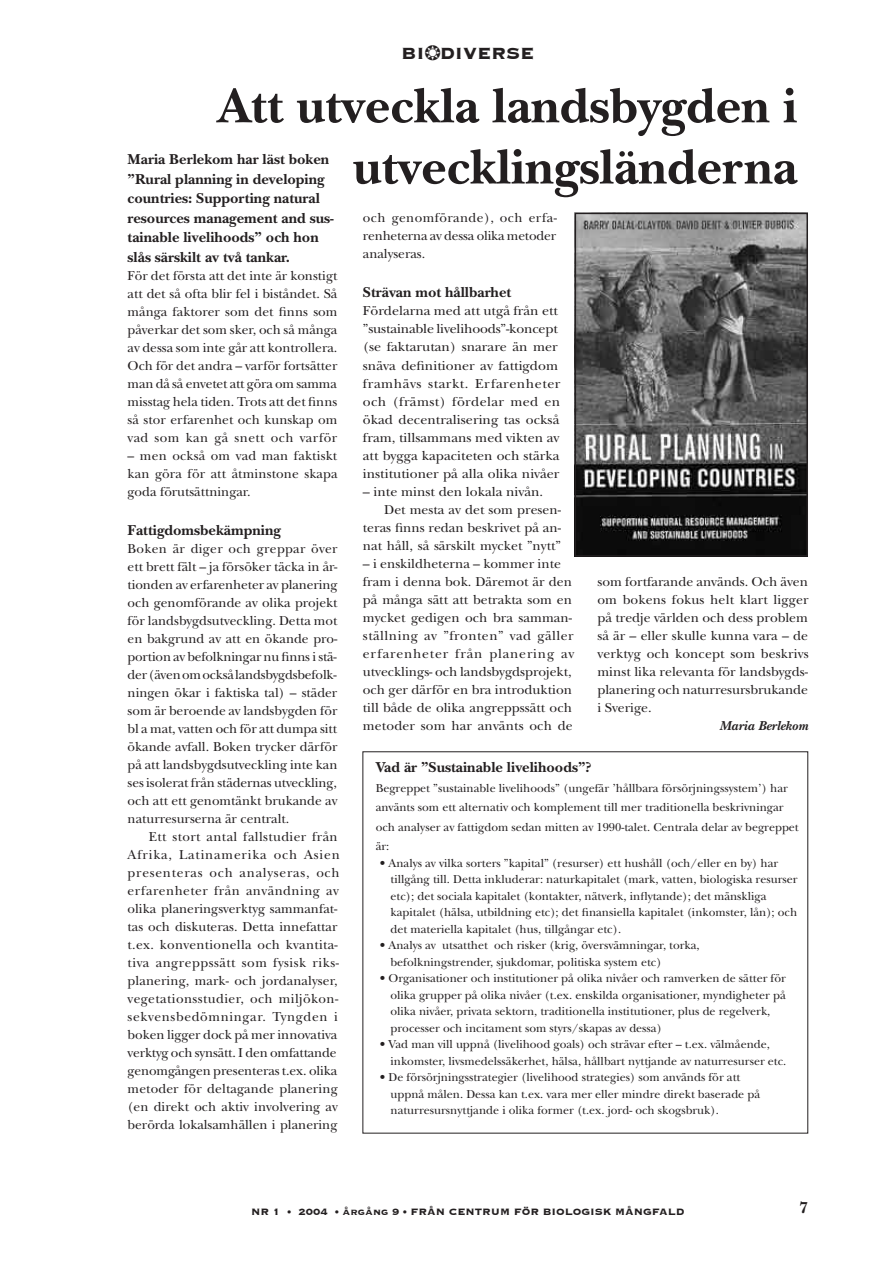
<style>
.page{position:relative;width:893px;height:1263px;background:#fff}
.page>*{position:absolute;margin:0;border:0;box-sizing:border-box;transform-origin:0 0}
.t1{font:700 51px/61.2px "New Baskerville";color:#231f20;text-align:right}
.t2{font:700 21px "Copperplate";color:#231f20}
.t3{font:700 16.5px "New Baskerville";color:#231f20}
.t4{font:700 15px/19.5px "New Baskerville";color:#231f20}
.t5{font:13.5px/18px "New Baskerville";color:#231f20;text-align:justify}
.t6{font:13.5px/18px "New Baskerville";color:#231f20;scale:1.04 1}
.t7{font:italic 700 13.5px "New Baskerville";color:#231f20}
.t8{font:12px/16.5px "New Baskerville";color:#231f20}
.t9{font:700 12px "Copperplate";color:#231f20}
.s1{color:#fff}
</style>
<div class="page">
<img style="left:578px;top:216px;width:227px;height:338px">
<div style="left:575px;top:213px;width:233px;height:344px;border:2px solid #231f20"></div>
<h2 class="t2" style="left:401px;top:39px;width:135px">BI❂<span class="s1">O</span>DIVERSE</h2>
<h1 class="t1" style="left:218px;top:75px;width:581px">Att utveckla landsbygden i utvecklingsländerna</h1>
<p class="t4" style="left:128px;top:149px;width:208px">Maria Berlekom har läst boken ”Rural planning in developing countries: Supporting natural resources management and sus&shy;tainable livelihoods” och hon slås särskilt av två tankar.</p>
<p class="t5" style="left:128px;top:266px;width:211px">För det första att det inte är konstigt att det så ofta blir fel i biståndet. Så många faktorer som det finns som påverkar det som sker, och så många av dessa som inte går att kontrollera.<br>Och för det andra – varför fortsätter man då så envetet att göra om samma misstag hela tiden. Trots att det finns så stor erfarenhet och kunskap om vad som kan gå snett och varför</p>
<p class="t5" style="left:128px;top:446px;width:212px">– men också om vad man faktiskt kan göra för att åtminstone skapa goda förutsättningar.</p>
<p class="t4" style="left:128px;top:520px;width:155px">Fattigdomsbekämpning</p>
<p class="t5" style="left:128px;top:539px;width:211px">Boken är diger och greppar över ett brett fält – ja försöker täcka in år&shy;tionden av erfarenheter av planering och genomförande av olika projekt för landsbygdsutveckling. Detta mot en bakgrund av att en ökande pro&shy;portion av befolkningar nu finns i stä&shy;der (även om också landsbygdsbefolk&shy;ningen ökar i faktiska tal) – städer som är beroende av landsbygden för bl a mat, vatten och för att dumpa sitt ökande avfall. Boken trycker därför på att landsbygdsutveckling inte kan ses isolerat från städernas utveckling, och att ett genomtänkt brukande av naturresurserna är centralt.</p>
<p class="t5" style="left:128px;top:827px;width:214px;text-align:left;text-indent:21px">Ett stort antal fallstudier från Afrika, Latinamerika och Asien presenteras och analyseras, och erfarenheter från användning av olika planeringsverktyg sammanfat&shy;tas och diskuteras. Detta innefattar t.ex. konventionella och kvantita&shy;tiva angreppssätt som fysisk riks&shy;planering, mark- och jordanalyser, vegetationsstudier, och miljökon&shy;sekvensbedömningar. Tyngden i boken ligger dock på mer innovativa verktyg och synsätt. I den omfattande genomgången presenteras t.ex. olika metoder för deltagande planering (en direkt och aktiv involvering av berörda lokalsamhällen i planering</p>
<p class="t5" style="left:363px;top:209px;width:196px">och genomförande), och erfa&shy;renheterna av dessa olika metoder analyseras.</p>
<p class="t4" style="left:363px;top:283px;width:150px">Strävan mot hållbarhet</p>
<p class="t6" style="left:363px;top:302px;width:192px">Fördelarna med att utgå från ett ”sustainable livelihoods”-koncept (se faktarutan) snarare än mer snäva definitioner av fattigdom framhävs starkt. Erfarenheter och (främst) fördelar med en ökad decentralisering tas också fram, tillsammans med vikten av att bygga kapaciteten och stärka institutioner på alla olika nivåer</p>
<p class="t6" style="left:363px;top:482px;width:175px">– inte minst den lokala nivån.</p>
<p class="t5" style="left:384px;top:500px;width:178px">Det mesta av det som presen-</p>
<p class="t5" style="left:363px;top:518px;width:200px">teras finns redan beskrivet på an-</p>
<p class="t5" style="left:363px;top:536px;width:200px">nat håll, så särskilt mycket ”nytt”</p>
<p class="t5" style="left:363px;top:554px;width:213px;text-align:left">– i enskildheterna – kommer inte fram i denna bok. Däremot är den på många sätt att betrakta som en mycket gedigen och bra samman&shy;ställning av ”fronten” vad gäller erfarenheter från planering av utvecklings- och landsbygdsprojekt, och ger därför en bra introduktion till både de olika angreppssätt och metoder som har använts och de</p>
<p class="t5" style="left:597px;top:573px;width:213px">som fortfarande används. Och även om bokens fokus helt klart ligger på tredje världen och dess problem så är – eller skulle kunna vara – de verktyg och koncept som beskrivs minst lika relevanta för landsbygds&shy;planering och naturresursbrukande i Sverige.</p>
<p class="t7" style="left:719px;top:718px;width:90px">Maria Berlekom</p>
<p class="t4" style="left:376px;top:758px;width:217px">Vad är ”Sustainable livelihoods”?</p>
<p class="t8" style="left:376px;top:778px;width:425px;line-height:19.5px">Begreppet ”sustainable livelihoods” (ungefär ’hållbara försörjningssystem’) har använts som ett alternativ och komplement till mer traditionella beskrivningar och analyser av fattigdom sedan mitten av 1990-talet. Centrala delar av begreppet är:</p>
<p class="t8" style="left:390px;top:855px;width:409px;text-indent:-11px">• Analys av vilka sorters ”kapital” (resurser) ett hushåll (och/eller en by) har tillgång till. Detta inkluderar: naturkapitalet (mark, vatten, biologiska resurser etc); det sociala kapitalet (kontakter, nätverk, inflytande); det mänskliga kapitalet (hälsa, utbildning etc); det finansiella kapitalet (inkomster, lån); och det materiella kapitalet (hus, tillgångar etc).</p>
<p class="t8" style="left:390px;top:937px;width:311px;text-indent:-11px">• Analys av utsatthet och risker (krig, översvämningar, torka, befolkningstrender, sjukdomar, politiska system etc)</p>
<p class="t8" style="left:390px;top:970px;width:397px;text-indent:-11px">• Organisationer och institutioner på olika nivåer och ramverken de sätter för olika grupper på olika nivåer (t.ex. enskilda organisationer, myndigheter på olika nivåer, privata sektorn, traditionella institutioner, plus de regelverk, processer och incitament som styrs/skapas av dessa)</p>
<p class="t8" style="left:390px;top:1036px;width:397px;text-indent:-11px">• Vad man vill uppnå (livelihood goals) och strävar efter – t.ex. välmående, inkomster, livsmedelssäkerhet, hälsa, hållbart nyttjande av naturresurser etc.</p>
<p class="t8" style="left:390px;top:1069px;width:371px;text-indent:-11px">• De försörjningsstrategier (livelihood strategies) som används för att uppnå målen. Dessa kan t.ex. vara mer eller mindre direkt baserade på naturresursnyttjande i olika former (t.ex. jord- och skogsbruk).</p>
<p class="t9" style="left:251px;top:1204px;width:435px">NR 1 • 2004 • årgång 9 • FRÅN CENTRUM FÖR BIOLOGISK MÅNGFALD</p>
<p class="t3" style="left:799px;top:1198px;width:10px">7</p>
</div>
